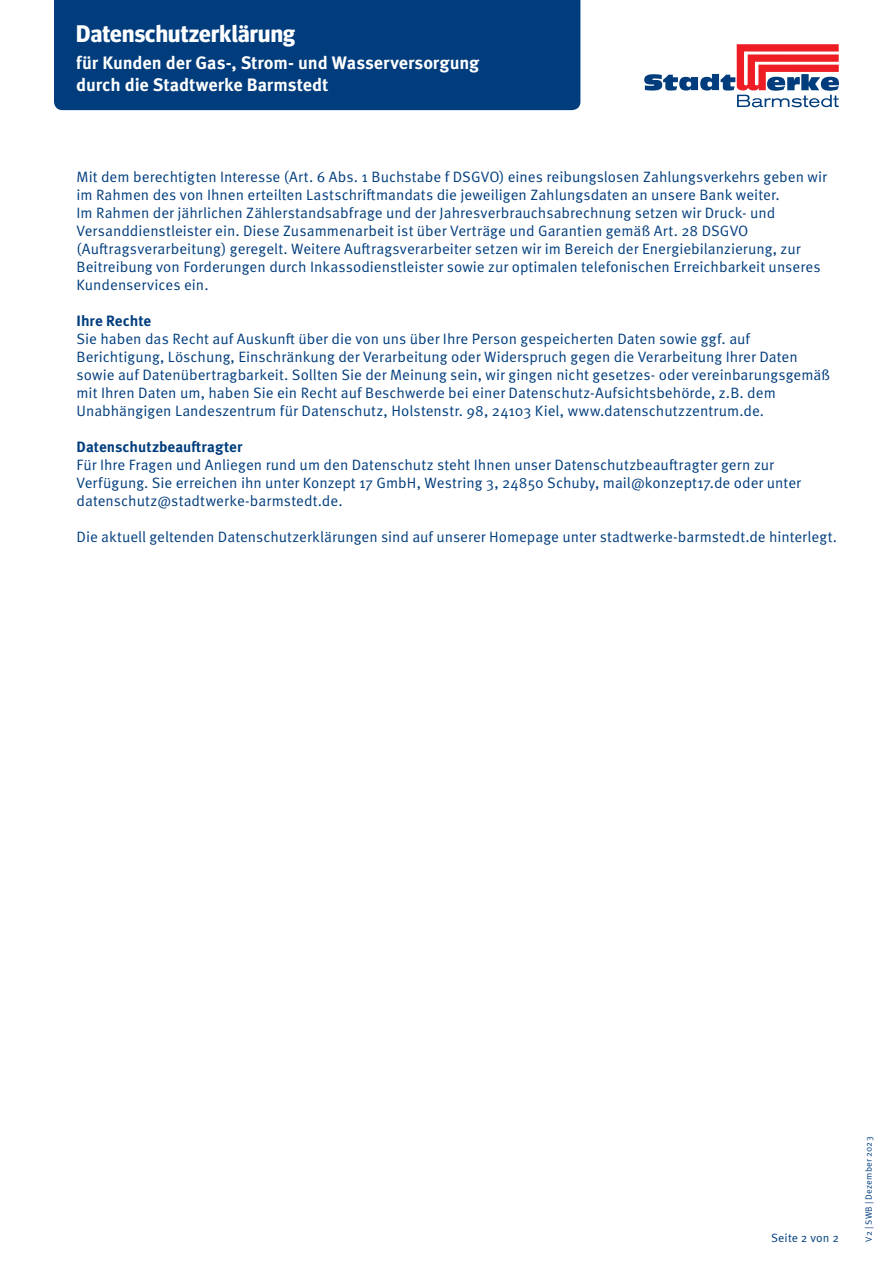
<style>
.page{position:relative;width:893px;height:1263px;background:#fff}
.page>*{position:absolute;margin:0;border:0;box-sizing:border-box;transform-origin:0 0}
.t1{font:700 24px "Meta Headline OT";letter-spacing:.01em;color:#fff}
.t2{font:700 18px/21.6px "Meta OT";letter-spacing:-.005em;color:#fff}
.t3{font:15px/18px "Meta OT Norm";color:#013d7d}
.t4{font:700 15px "Meta OT";color:#013d7d}
.t5{font:12px "Meta OT Norm";letter-spacing:.015em;color:#013d7d}
.t6{font:9px "Meta OT Norm";letter-spacing:.025em;color:#013d7d}
</style>
<div class="page">
<div style="left:54px;top:0;width:526px;height:110px;background:#013d7d"></div>
<svg style="left:644px;top:44px;width:195px;height:63px"></svg>
<h1 class="t1" style="left:76px;top:19px;width:220px">Datenschutzerklärung</h1>
<p class="t2" style="left:76px;top:52px;width:405px">für Kunden der Gas-, Strom- und Wasserversorgung durch die Stadtwerke Barmstedt</p>
<p class="t3" style="left:77px;top:168px;width:752px">Mit dem berechtigten Interesse (Art. 6 Abs. 1 Buchstabe f DSGVO) eines reibungslosen Zahlungsverkehrs geben wir im Rahmen des von Ihnen erteilten Lastschriftmandats die jeweiligen Zahlungsdaten an unsere Bank weiter.<br>Im Rahmen der jährlichen Zählerstandsabfrage und der Jahresverbrauchsabrechnung setzen wir Druck- und Versanddienstleister ein. Diese Zusammenarbeit ist über Verträge und Garantien gemäß Art. 28 DSGVO (Auftragsverarbeitung) geregelt. Weitere Auftragsverarbeiter setzen wir im Bereich der Energiebilanzierung, zur Beitreibung von Forderungen durch Inkassodienstleister sowie zur optimalen telefonischen Erreichbarkeit unseres Kundenservices ein.</p>
<p class="t4" style="left:77px;top:311px;width:76px">Ihre Rechte</p>
<p class="t3" style="left:77px;top:330px;width:755px">Sie haben das Recht auf Auskunft über die von uns über Ihre Person gespeicherten Daten sowie ggf. auf Berichtigung, Löschung, Einschränkung der Verarbeitung oder Widerspruch gegen die Verarbeitung Ihrer Daten sowie auf Datenübertragbarkeit. Sollten Sie der Meinung sein, wir gingen nicht gesetzes- oder vereinbarungsgemäß mit Ihren Daten um, haben Sie ein Recht auf Beschwerde bei einer Datenschutz-Aufsichtsbehörde, z.B. dem Unabhängigen Landeszentrum für Datenschutz, Holstenstr. 98, 24103 Kiel, www.datenschutzzentrum.de.</p>
<p class="t4" style="left:77px;top:437px;width:167px">Datenschutzbeauftragter</p>
<p class="t3" style="left:77px;top:456px;width:726px">Für Ihre Fragen und Anliegen rund um den Datenschutz steht Ihnen unser Datenschutzbeauftragter gern zur<br>Verfügung. Sie erreichen ihn unter Konzept 17 GmbH, Westring 3, 24850 Schuby, mail@konzept17.de oder unter datenschutz@stadtwerke-barmstedt.de.</p>
<p class="t3" style="left:77px;top:528px;width:762px">Die aktuell geltenden Datenschutzerklärungen sind auf unserer Homepage unter stadtwerke-barmstedt.de hinterlegt.</p>
<p class="t5" style="left:771px;top:1230px;width:69px">Seite 2 von 2</p>
<p class="t6" style="left:863px;top:1242px;width:107px;rotate:-90deg">V2 | SWB | Dezember 2023</p>
</div>
